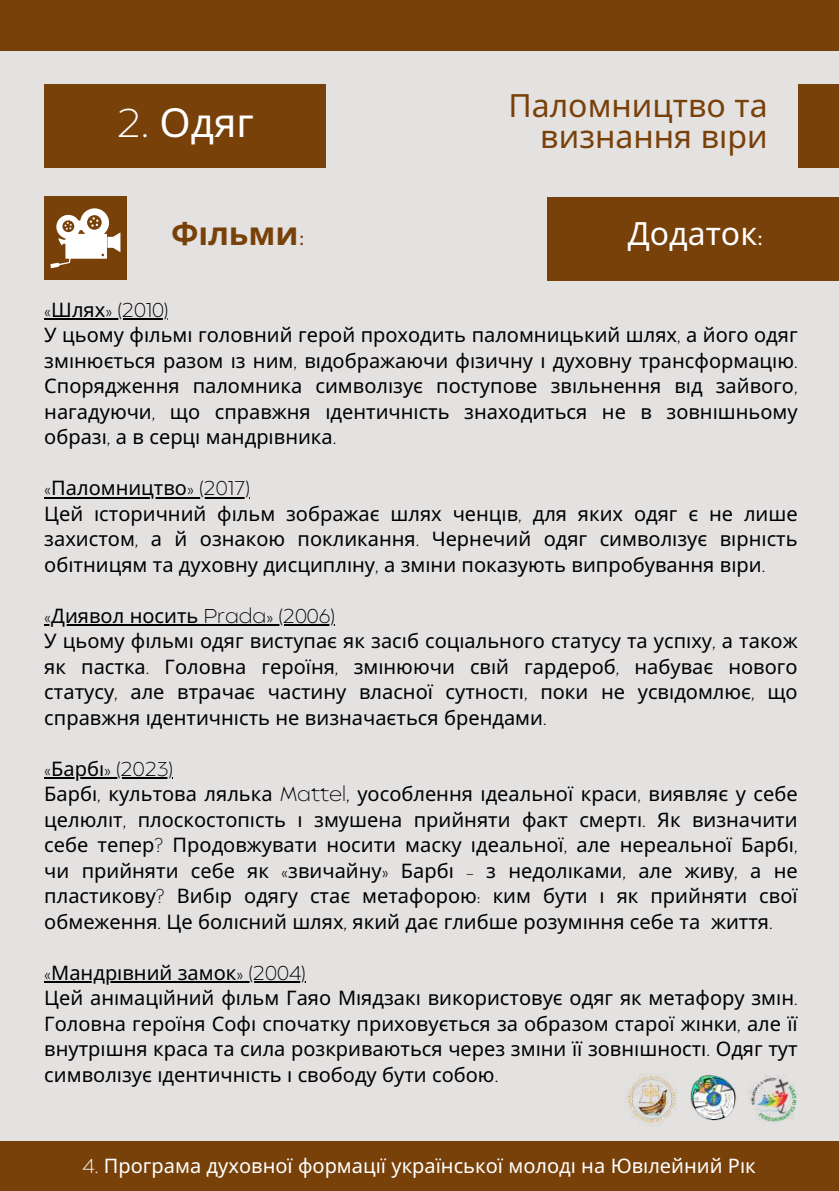
<style>
.page{position:relative;width:839px;height:1191px;background:#fff}
.page>*{position:absolute;margin:0;border:0;box-sizing:border-box;transform-origin:0 0}
.t1{font:40px "Noto Sans";color:#fff}
.t2{font:32px/31.6px "Noto Sans";color:#784109;text-align:right}
.t3{font:32px "Noto Sans";color:#fff}
.t4{font:700 32px "Noto Sans";color:#784109}
.t5{font:20px/25.6px "Noto Sans";color:#000;text-align:justify}
.t6{font:20px "Noto Sans";color:#fff}
.t7{font:200 20px "Balgin";color:#000}
.s1{font-family:"Balgin";font-weight:200}
.s2{font-family:"Noto Sans";font-weight:400}
</style>
<div class="page">
<div style="left:0;top:0;width:838px;height:1191px;background:#e4e1e1"></div>
<div style="left:44px;top:196px;width:82px;height:84px;background:#784109"></div>
<svg style="left:50px;top:208px;width:70px;height:60px"></svg>
<div style="left:0;top:0;width:838px;height:51px;background:#784109"></div>
<div style="left:0;top:1141px;width:838px;height:50px;background:#784109"></div>
<svg style="left:44px;top:318px;width:7px;height:2px"></svg>
<hr style="left:51px;top:318px;width:117px;height:2px;background:#000">
<hr style="left:44px;top:497px;width:206px;height:1px;background:#000">
<hr style="left:44px;top:624px;width:290px;height:2px;background:#000">
<hr style="left:44px;top:777px;width:129px;height:2px;background:#000">
<hr style="left:44px;top:981px;width:261px;height:2px;background:#000">
<div style="left:44px;top:84px;width:282px;height:84px;background:#784109"></div>
<div style="left:797px;top:84px;width:41px;height:84px;background:#784109"></div>
<img style="left:624px;top:1074px;width:54px;height:51px">
<img style="left:690px;top:1075px;width:46px;height:45px">
<img style="left:748px;top:1075px;width:49px;height:49px">
<div style="left:547px;top:197px;width:291px;height:83px;background:#784109"></div>
<h1 class="t1" style="left:117px;top:94px;width:138px"><span class="s1">2.</span> Одяг</h1>
<h2 class="t4" style="left:171px;top:210px;width:135px">Фільми<span class="s1">:</span></h2>
<h2 class="t2" style="left:508px;top:88px;width:261px">Паломництво та визнання ві ри</h2>
<h2 class="t3" style="left:627px;top:211px;width:137px">Додаток<span class="s1">:</span></h2>
<p class="t7" style="left:44px;top:302px;width:125px">«<span class="s2">Шлях</span>» (2010)</p>
<p class="t5" style="left:44px;top:322px;width:754px">У цьому фільмі головний герой проходить паломницький шлях<span class="s1">,</span> а його одяг змі нюється разом із ним<span class="s1">,</span> відображаючи фізичну і духовну трансформаці ю<span class="s1">.<br></span>Спорядження паломника символізує поступове звільнення від зайвого<span class="s1">, </span>нагадуючи<span class="s1">,</span> що справжня ідентичність знаходиться не в зовні шньому образі<span class="s1">,</span> а в серці мандрі вника<span class="s1">.</span></p>
<p class="t5" style="left:44px;top:475px;width:754px;text-align:left"><span class="s1">«</span>Паломництво<span class="s1">» (2017)<br></span>Цей історичний фільм зображає шлях ченці в<span class="s1">,</span> для яких одяг є не лише захистом<span class="s1">,</span> а й ознакою покликання<span class="s1">.</span> Чернечий одяг символізує ві рність обітницям та духовну дисциплі ну<span class="s1">,</span> а змі ни показують випробування ві ри<span class="s1">.</span></p>
<p class="t7" style="left:44px;top:608px;width:292px">«<span class="s2">Диявол носить</span> Prada» (2006)</p>
<p class="t5" style="left:44px;top:628px;width:754px">У цьому фільмі одяг виступає як засіб соціального статусу та успіху<span class="s1">,</span> а також як пастка<span class="s1">.</span> Головна героїня<span class="s1">,</span> змі нюючи сві й гардероб<span class="s1">,</span> набуває нового статусу<span class="s1">,</span> але втрачає частину власної сутності<span class="s1">,</span> поки не усвідомлює<span class="s1">,</span> що справжня ідентичність не визначається брендами<span class="s1">.</span></p>
<p class="t7" style="left:44px;top:761px;width:130px">«<span class="s2">Барбі</span>» (2023)</p>
<p class="t5" style="left:44px;top:781px;width:754px">Барбі<span class="s1">,</span> культова лялька <span class="s1">Mattel,</span> уособлення ідеальної краси<span class="s1">,</span> виявляє у себе целюліт<span class="s1">,</span> плоскостопість і змушена прийняти факт смерті<span class="s1">.</span> Як визначити себе тепер<span class="s1">?</span> Продовжувати носити маску ідеальної<span class="s1">,</span> але нереальної Барбі<span class="s1">, </span>чи прийняти себе як <span class="s1">«</span>звичайну<span class="s1">»</span> Барбі <span class="s1">–</span> з недолі ками<span class="s1">,</span> але живу<span class="s1">,</span> а не пластикову<span class="s1">?</span> Вибі р одягу стає метафорою<span class="s1">:</span> ким бути і як прийняти свої обмеження<span class="s1">.</span> Це болісний шлях<span class="s1">,</span> який дає глибше розумі ння себе та життя<span class="s1">.</span></p>
<p class="t5" style="left:44px;top:959px;width:754px;text-align:left"><span class="s1">«</span>Мандрі вний замок<span class="s1">» (2004)<br></span>Цей ані маці йний фільм Гаяо Міядзакі використовує одяг як метафору змі н<span class="s1">.<br></span>Головна героїня Софі спочатку приховується за образом старої жі нки<span class="s1">,</span> але її внутрі шня краса та сила розкриваються через змі ни її зовні шності<span class="s1">.</span> Одяг тут символізує ідентичні сть і свободу бути собою<span class="s1">.</span></p>
<p class="t6" style="left:82px;top:1151px;width:675px"><span class="s1">4.</span> Програма духовної формації української молоді на Ювілейний Рі к</p>
</div>
